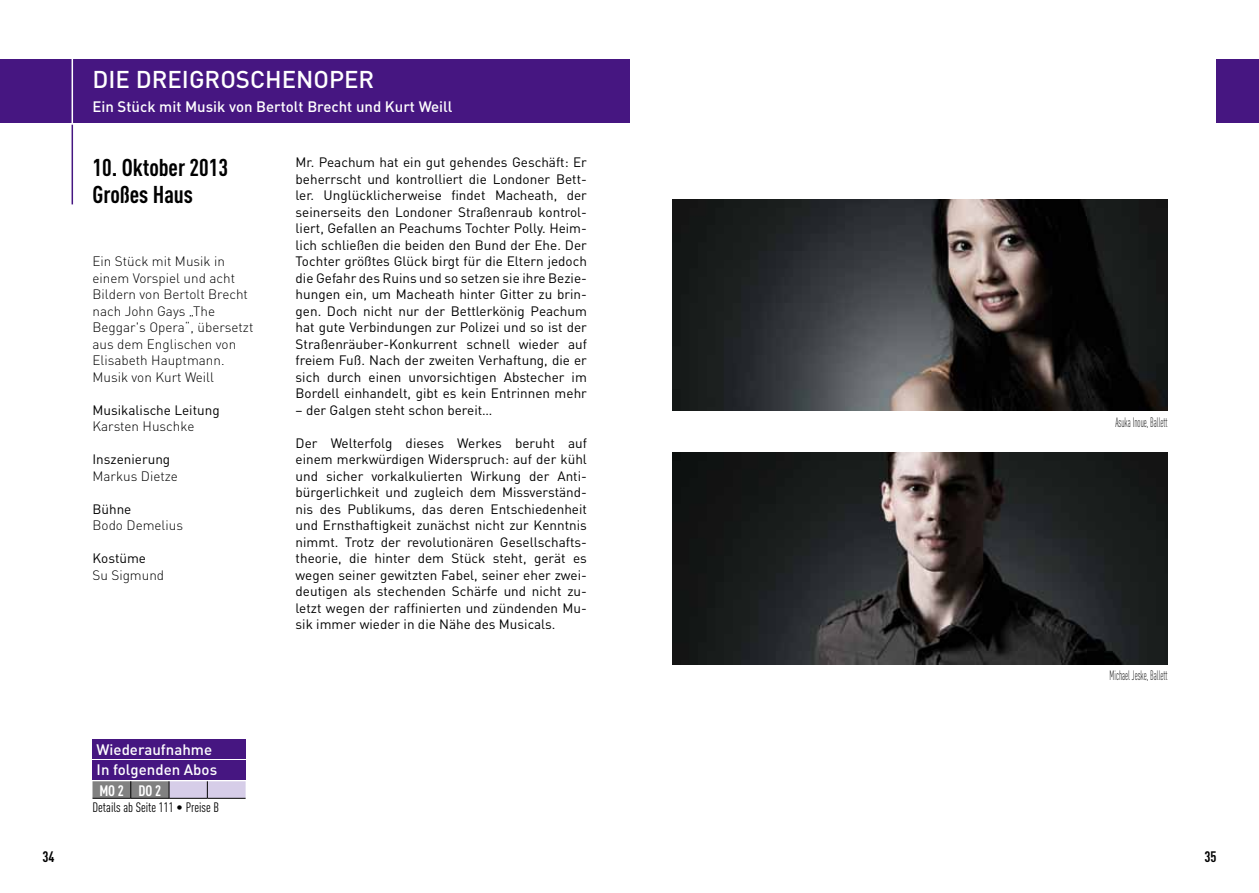
<style>
.page{position:relative;width:1259px;height:893px;background:#fff}
.page>*{position:absolute;margin:0;border:0;box-sizing:border-box;transform-origin:0 0}
.t1{font:700 condensed 24px/27px "DIN Pro";color:#000}
.t2{font:500 24px "DIN Pro";color:#fff}
.t3{font:500 15px "DIN Pro";color:#fff}
.t4{font:700 condensed 15px "DIN Pro";color:#fff}
.t5{font:700 condensed 15px "DIN Pro";color:#000}
.t6{font:13.5px/16.5px "DIN Pro";color:#000;text-align:justify}
.t7{font:300 13.5px/16.5px "DIN Pro";color:#000}
.t8{font:300 condensed 13.5px "DIN Pro";color:#000;scale:.67 1}
.t9{font:condensed 13.5px "DIN Pro";color:#000}
.s1{font-weight:500;font-stretch:normal}
</style>
<div class="page">
<div style="left:1216px;top:60px;width:42px;height:63px;background:#461681"></div>
<img style="left:672px;top:200px;width:495px;height:210px">
<img style="left:672px;top:453px;width:495px;height:212px">
<div style="left:0;top:59px;width:629px;height:64px;background:#461681"></div>
<hr style="left:72px;top:55px;width:1px;height:69px;background:#fff">
<hr style="left:72px;top:125px;width:1px;height:79px;background:#461681">
<div style="left:92px;top:760px;width:154px;height:19px;background:#461681"></div>
<div style="left:92px;top:739px;width:154px;height:19px;background:#461681"></div>
<svg style="left:92px;top:781px;width:154px;height:17px;background:#a8a4b0"></svg>
<hr style="left:92px;top:798px;width:39px;height:1px;background:#000">
<hr style="left:131px;top:798px;width:38px;height:1px;background:#000">
<hr style="left:169px;top:798px;width:38px;height:1px;background:#000">
<hr style="left:207px;top:798px;width:39px;height:1px;background:#000">
<h1 class="t2" style="left:92px;top:63px;width:283px">DIE DREIGROSCHENOPER</h1>
<p class="t3" style="left:92px;top:96px;width:361px">Ein Stück mit Musik von Bertolt Brecht und Kurt Weill</p>
<h1 class="t1" style="left:92px;top:154px;width:137px">10. Oktober 2013<br>Großes Haus</h1>
<p class="t6" style="left:296px;top:154px;width:293px">Mr. Peachum hat ein gut gehendes Geschäft: Er beherrscht und kontrolliert die Londoner Bett&shy;ler. Unglücklicherweise findet Macheath, der seinerseits den Londoner Straßenraub kontrol&shy;liert, Gefallen an Peachums Tochter Polly. Heim&shy;lich schließen die beiden den Bund der Ehe. Der Tochter größtes Glück birgt für die Eltern jedoch die Gefahr des Ruins und so setzen sie ihre Bezie&shy;hungen ein, um Macheath hinter Gitter zu brin&shy;gen. Doch nicht nur der Bettlerkönig Peachum hat gute Verbindungen zur Polizei und so ist der Straßenräuber-Konkurrent schnell wieder auf freiem Fuß. Nach der zweiten Verhaftung, die er sich durch einen unvorsichtigen Abstecher im Bordell einhandelt, gibt es kein Entrinnen mehr</p>
<p class="t6" style="left:296px;top:401px;width:198px">– der Galgen steht schon bereit…</p>
<p class="t6" style="left:296px;top:434px;width:293px">Der Welterfolg dieses Werkes beruht auf einem merkwürdigen Widerspruch: auf der kühl und sicher vorkalkulierten Wirkung der Anti&shy;bürgerlichkeit und zugleich dem Missverständ&shy;nis des Publikums, das deren Entschiedenheit und Ernsthaftigkeit zunächst nicht zur Kenntnis nimmt. Trotz der revolutionären Gesellschafts&shy;theorie, die hinter dem Stück steht, gerät es wegen seiner gewitzten Fabel, seiner eher zwei&shy;deutigen als stechenden Schärfe und nicht zu&shy;letzt wegen der raffinierten und zündenden Mu&shy;sik immer wieder in die Nähe des Musicals.</p>
<p class="t7" style="left:92px;top:253px;width:162px">Ein Stück mit Musik in einem Vorspiel und acht<br>Bildern von Bertolt Brecht nach John Gays „The<br>Beggar's Opera“, übersetzt aus dem Englischen von<br>Elisabeth Hauptmann.<br>Musik von Kurt Weill</p>
<p class="t6" style="left:92px;top:401px;width:129px">Musikalische Leitung</p>
<p class="t7" style="left:92px;top:417px;width:104px">Karsten Huschke</p>
<p class="t6" style="left:92px;top:450px;width:79px">Inszenierung</p>
<p class="t7" style="left:92px;top:467px;width:87px">Markus Dietze</p>
<p class="t6" style="left:92px;top:500px;width:40px">Bühne</p>
<p class="t7" style="left:92px;top:516px;width:92px">Bodo Demelius</p>
<p class="t6" style="left:92px;top:549px;width:55px">Kostüme</p>
<p class="t7" style="left:92px;top:566px;width:73px">Su Sigmund</p>
<p class="t3" style="left:97px;top:739px;width:117px">Wiederaufnahme</p>
<p class="t4" style="left:99px;top:781px;width:63px">MO 2 DO 2</p>
<p class="t9" style="left:92px;top:799px;width:128px">Details ab Seite 111 <span class="s1">•</span> Preise B</p>
<p class="t3" style="left:97px;top:760px;width:122px">In folgenden Abos</p>
<p class="t8" style="left:1115px;top:415px;width:80px">Asuka Inoue, Ballett</p>
<p class="t8" style="left:1109px;top:668px;width:88px">Michael Jeske, Ballett</p>
<p class="t5" style="left:43px;top:847px;width:14px">34</p>
<p class="t5" style="left:1204px;top:847px;width:14px">35</p>
</div>
